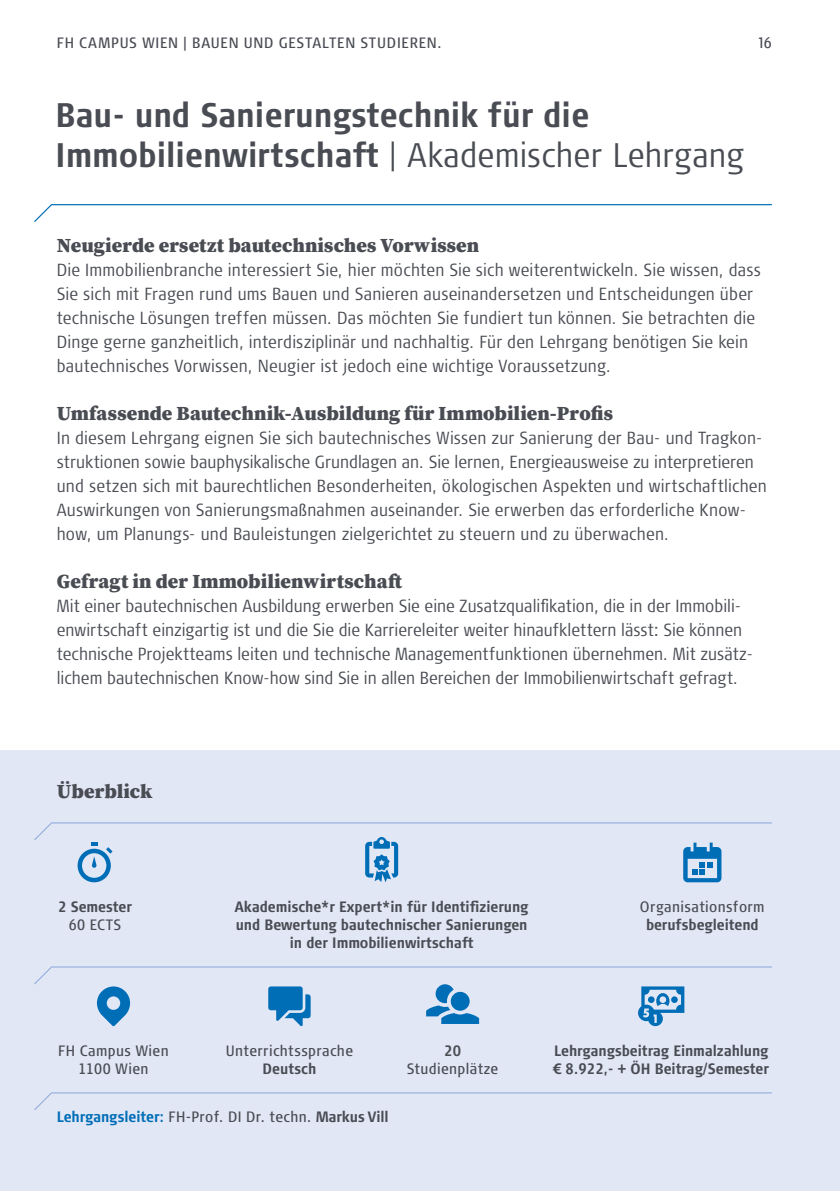
<style>
.page{position:relative;width:840px;height:1191px;background:#fff}
.page>*{position:absolute;margin:0;border:0;box-sizing:border-box;transform-origin:0 0}
.t1{font:700 condensed 34px/40.8px "Signa OT";letter-spacing:-.005em;color:#494c53}
.t2{font:900 20px "Source Serif Pro";letter-spacing:.005em;color:#494c53}
.t3{font:300 condensed 17.6px/24px "Signa OT";letter-spacing:.01em;color:#494c53}
.t4{font:700 condensed 15px/18px "Signa OT";letter-spacing:.005em;color:#494c53;text-align:center}
.t5{font:condensed 15px/18px "Signa OT";letter-spacing:.025em;color:#494c53;text-align:center}
.t6{font:condensed 15px "Signa OT";letter-spacing:.055em;color:#494c53}
.s1{font-weight:300}
.s2{font-weight:700;color:#006eb7}
.s3{font-weight:700}
</style>
<div class="page">
<div style="left:0;top:750px;width:839px;height:441px;background:#e2e7f6"></div>
<svg style="left:34px;top:204px;width:738px;height:18px"></svg>
<svg style="left:34px;top:1092px;width:738px;height:18px"></svg>
<svg style="left:34px;top:966px;width:738px;height:60px"></svg>
<svg style="left:34px;top:822px;width:738px;height:60px"></svg>
<p class="t6" style="left:57px;top:34px;width:386px">FH CAMPUS WIEN | BAUEN UND GESTALTEN STUDIEREN.</p>
<p class="t5" style="left:757px;top:34px;width:15px">16</p>
<h1 class="t1" style="left:55px;top:94px;width:689px">Bau- und Sanierungstechnik für die<br>Immobilienwirtschaft <span class="s1">| Akademischer Lehrgang</span></h1>
<p class="t2" style="left:57px;top:234px;width:424px">Neugierde ersetzt bautechnisches Vorwissen</p>
<p class="t3" style="left:57px;top:258px;width:705px">Die Immobilienbranche interessiert Sie, hier möchten Sie sich weiterentwickeln. Sie wissen, dass Sie sich mit Fragen rund ums Bauen und Sanieren auseinandersetzen und Entscheidungen über technische Lösungen treffen müssen. Das möchten Sie fundiert tun können. Sie betrachten die Dinge gerne ganzheitlich, interdisziplinär und nachhaltig. Für den Lehrgang benötigen Sie kein bautechnisches Vorwissen, Neugier ist jedoch eine wichtige Voraussetzung.</p>
<p class="t2" style="left:57px;top:402px;width:557px">Umfassende Bautechnik-Ausbildung für Immobilien-Profis</p>
<p class="t3" style="left:57px;top:426px;width:711px">In diesem Lehrgang eignen Sie sich bautechnisches Wissen zur Sanierung der Bau- und Tragkon&shy;struktionen sowie bauphysikalische Grundlagen an. Sie lernen, Energieausweise zu interpretieren und setzen sich mit baurechtlichen Besonderheiten, ökologischen Aspekten und wirtschaftlichen Auswirkungen von Sanierungsmaßnahmen auseinander. Sie erwerben das erforderliche Know&shy;how, um Planungs- und Bauleistungen zielgerichtet zu steuern und zu überwachen.</p>
<p class="t2" style="left:57px;top:570px;width:347px">Gefragt in der Immobilienwirtschaft</p>
<p class="t3" style="left:57px;top:594px;width:697px">Mit einer bautechnischen Ausbildung erwerben Sie eine Zusatzqualifikation, die in der Immobili&shy;enwirtschaft einzigartig ist und die Sie die Karriereleiter weiter hinaufklettern lässt: Sie können technische Projektteams leiten und technische Managementfunktionen übernehmen. Mit zusätz&shy;lichem bautechnischen Know-how sind Sie in allen Bereichen der Immobilienwirtschaft gefragt.</p>
<p class="t2" style="left:57px;top:780px;width:97px">Überblick</p>
<p class="t4" style="left:58px;top:898px;width:75px">2 Semester</p>
<p class="t5" style="left:69px;top:916px;width:54px">60 ECTS</p>
<p class="t4" style="left:235px;top:898px;width:295px">Akademische*r Expert*in für Identifizierung und Bewertung bautechnischer Sanierungen in der Immobilienwirtschaft</p>
<p class="t5" style="left:639px;top:898px;width:126px">Organisationsform</p>
<p class="t4" style="left:645px;top:916px;width:114px">berufsbegleitend</p>
<p class="t5" style="left:58px;top:1042px;width:112px">FH Campus Wien<br>1100 Wien</p>
<p class="t5" style="left:226px;top:1042px;width:129px">Unterrichtssprache</p>
<p class="t4" style="left:262px;top:1060px;width:55px">Deutsch</p>
<p class="t5" style="left:57px;top:1108px;width:333px"><span class="s2">Lehrgangsleiter:</span> FH-Prof. DI Dr. techn. <span class="s3">Markus Vill</span></p>
<p class="t4" style="left:444px;top:1042px;width:18px">20</p>
<p class="t5" style="left:406px;top:1060px;width:93px">Studienplätze</p>
<p class="t4" style="left:553px;top:1042px;width:217px;text-align:left">Lehrgangsbeitrag Einmalzahlung € 8.922,- + ÖH Beitrag/Semester</p>
</div>
